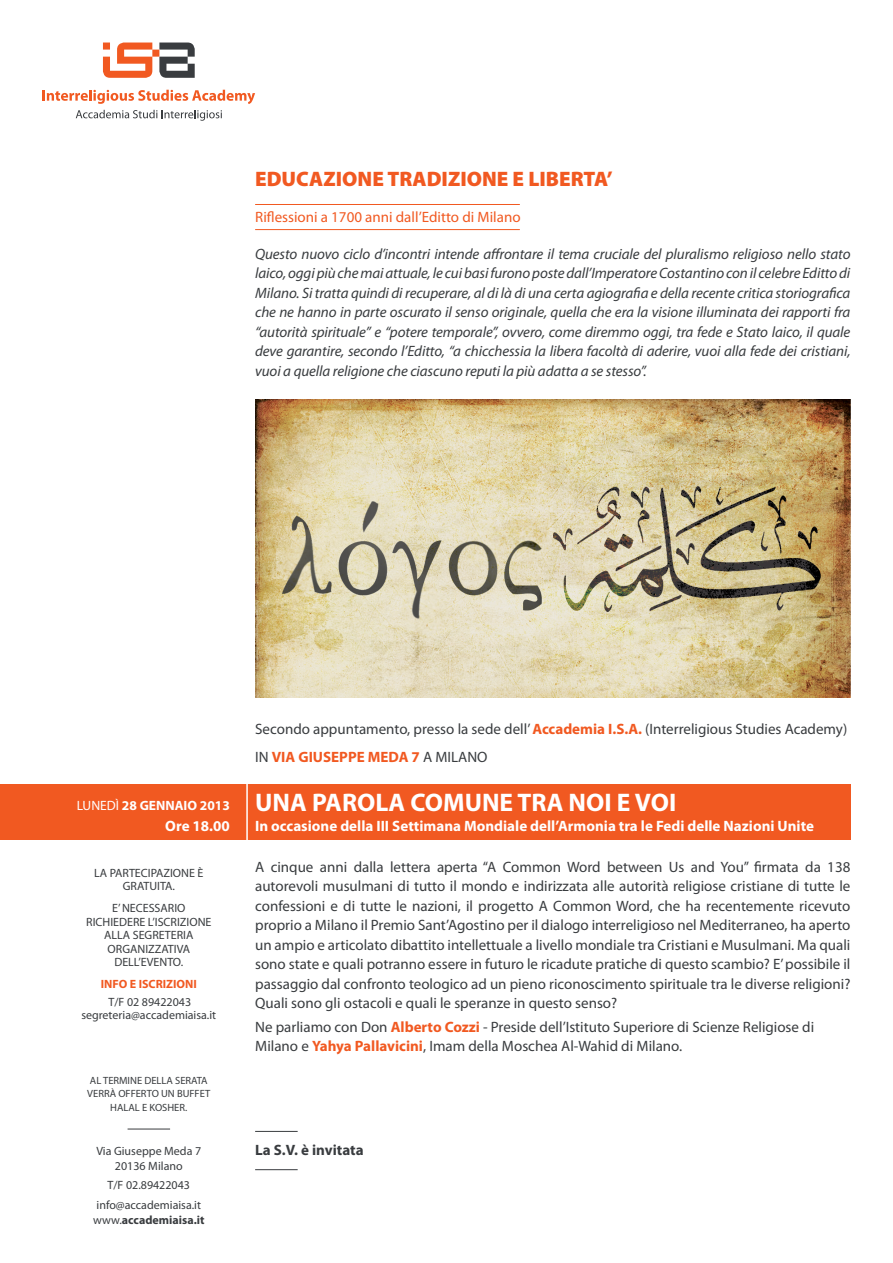
<style>
.page{position:relative;width:893px;height:1263px;background:#fff}
.page>*{position:absolute;margin:0;border:0;box-sizing:border-box;transform-origin:0 0}
.t1{font:700 25.5px "Myriad Pro";color:#fff}
.t2{font:900 21px "Myriad Pro";color:#f15921}
.t3{font:15px/19.5px "Myriad Pro";color:#393c3f}
.t4{font:italic 15px/19.5px "Myriad Pro";letter-spacing:-.005em;color:#393c3f;text-align:justify}
.t5{font:700 15px "Myriad Pro";color:#fff}
.t6{font:15px "Myriad Pro";color:#f15921}
.t7{font:700 15px "Myriad Pro";color:#393c3f}
.t8{font:700 13.5px "Myriad Pro";color:#fff}
.t9{font:12px/13.5px "Myriad Pro";color:#393c3f;text-align:center}
.t10{font:700 12px "Myriad Pro";color:#393c3f}
.t11{font:700 12px "Myriad Pro";color:#f15921}
.t12{font:10.5px/13.5px "Myriad Pro";color:#393c3f;text-align:center}
.s1{font-weight:400}
.s2{font-weight:700;color:#f15921}
</style>
<div class="page">
<div style="left:0;top:783px;width:850px;height:56px;background:#f15921"></div>
<svg style="left:103px;top:43px;width:92px;height:35px"></svg>
<svg style="left:43px;top:90px;width:212px;height:14px"></svg>
<svg style="left:76px;top:110px;width:146px;height:11px"></svg>
<hr style="left:255px;top:1131px;width:43px;height:1px;background:#393c3f">
<hr style="left:128px;top:1129px;width:42px;height:1px;background:#393c3f">
<hr style="left:255px;top:1169px;width:43px;height:1px;background:#393c3f">
<hr style="left:255px;top:204px;width:265px;height:1px;background:#f15921">
<hr style="left:255px;top:229px;width:265px;height:1px;background:#f15921">
<hr style="left:246px;top:780px;width:2px;height:66px;background:#fff">
<img style="left:255px;top:400px;width:596px;height:297px">
<h2 class="t2" style="left:255px;top:165px;width:359px">EDUCAZIONE TRADIZIONE E LIBERTA’</h2>
<p class="t6" style="left:255px;top:208px;width:267px">Riflessioni a 1700 anni dall’Editto di Milano</p>
<p class="t4" style="left:255px;top:244px;width:597px">Questo nuovo ciclo d’incontri intende affrontare il tema cruciale del pluralismo religioso nello stato laico, oggi più che mai attuale, le cui basi furono poste dall’Imperatore Costantino con il celebre Editto di Milano. Si tratta quindi di recuperare, al di là di una certa agiografia e della recente critica storiografica che ne hanno in parte oscurato il senso originale, quella che era la visione illuminata dei rapporti fra “autorità spirituale” e “potere temporale”, ovvero, come diremmo oggi, tra fede e Stato laico, il quale deve garantire, secondo l’Editto, “a chicchessia la libera facoltà di aderire, vuoi alla fede dei cristiani, vuoi a quella religione che ciascuno reputi la più adatta a se stesso”.</p>
<p class="t8" style="left:77px;top:797px;width:155px"><span class="s1">LUNEDÌ</span> 28 GENNAIO 2013</p>
<p class="t5" style="left:165px;top:816px;width:66px">Ore 18.00</p>
<p class="t9" style="left:94px;top:865px;width:111px">LA PARTECIPAZIONE È<br>GRATUITA.</p>
<p class="t9" style="left:86px;top:901px;width:127px">E’ NECESSARIO<br>RICHIEDERE L’ISCRIZIONE<br>ALLA SEGRETERIA<br>ORGANIZZATIVA<br>DELL’EVENTO.</p>
<p class="t11" style="left:101px;top:976px;width:98px">INFO E ISCRIZIONI</p>
<p class="t9" style="left:81px;top:995px;width:136px">T/F 02 89422043 segreteria@accademiaisa.it</p>
<p class="t12" style="left:87px;top:1073px;width:124px">AL TERMINE DELLA SERATA<br>VERRÀ OFFERTO UN BUFFET<br>HALAL E KOSHER.</p>
<p class="t9" style="left:96px;top:1143px;width:106px;line-height:15px">Via Giuseppe Meda 7<br>20136 Milano</p>
<p class="t9" style="left:97px;top:1175px;width:106px;line-height:19.2px">T/F 02.89422043 info@accademiaisa.it</p>
<p class="t10" style="left:93px;top:1212px;width:113px"><span class="s1">www.</span>accademiaisa.it</p>
<p class="t3" style="left:255px;top:715px;width:594px;line-height:28px">Secondo appuntamento, presso la sede dell’ <span class="s2">Accademia I.S.A.</span> (Interreligious Studies Academy)<br>IN <span class="s2">VIA GIUSEPPE MEDA 7</span> A MILANO</p>
<h1 class="t1" style="left:255px;top:786px;width:423px">UNA PAROLA COMUNE TRA NOI E VOI</h1>
<p class="t5" style="left:255px;top:816px;width:560px">In occasione della III Settimana Mondiale dell’Armonia tra le Fedi delle Nazioni Unite</p>
<p class="t3" style="left:255px;top:857px;width:597px;text-align:justify">A cinque anni dalla lettera aperta “A Common Word between Us and You” firmata da 138 autorevoli musulmani di tutto il mondo e indirizzata alle autorità religiose cristiane di tutte le confessioni e di tutte le nazioni, il progetto A Common Word, che ha recentemente ricevuto proprio a Milano il Premio Sant’Agostino per il dialogo interreligioso nel Mediterraneo, ha aperto un ampio e articolato dibattito intellettuale a livello mondiale tra Cristiani e Musulmani. Ma quali sono state e quali potranno essere in futuro le ricadute pratiche di questo scambio? E’ possibile il passaggio dal confronto teologico ad un pieno riconoscimento spirituale tra le diverse religioni?<br>Quali sono gli ostacoli e quali le speranze in questo senso?</p>
<p class="t3" style="left:255px;top:1017px;width:561px">Ne parliamo con Don <span class="s2">Alberto Cozzi</span> - Preside dell’Istituto Superiore di Scienze Religiose di<br>Milano e <span class="s2">Yahya Pallavicini</span>, Imam della Moschea Al-Wahid di Milano.</p>
<p class="t7" style="left:255px;top:1140px;width:110px">La S.V. è invitata</p>
</div>
